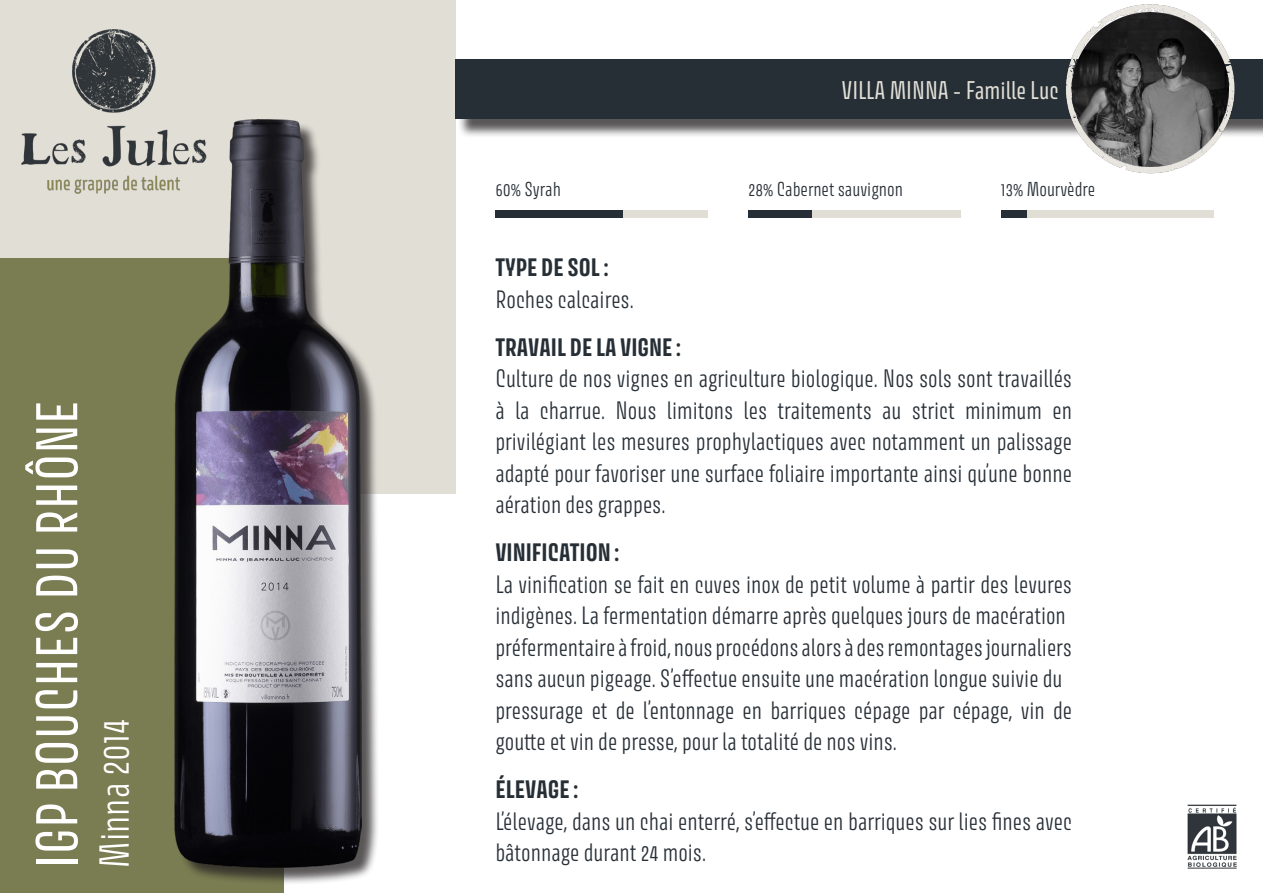
<style>
.page{position:relative;width:1263px;height:893px;background:#fff}
.page>*{position:absolute;margin:0;border:0;box-sizing:border-box;transform-origin:0 0}
.t1{font:52.5px "Avory I Latn";color:#fff}
.t2{font:300 37.5px "Avory I Latn";color:#fff}
.t3{font:22.95px "Avory I Latn";color:#e1ded6}
.t4{font:300 22.5px/31.5px "Avory I Latn";color:#272f36}
.t5{font:700 22.5px "Avory I Latn";color:#272f36}
.t6{font:300 18px "Avory I Latn";color:#272f36}
</style>
<div class="page">
<div style="left:0;top:0;width:455px;height:494px;background:#e1ded6"></div>
<div style="left:0;top:258px;width:283px;height:635px;background:#7a7c52"></div>
<img style="left:21px;top:29px;width:153px;height:165px">
<div style="left:495px;top:211px;width:213px;height:7px;background:#e1ded6"></div>
<div style="left:495px;top:211px;width:128px;height:7px;background:#272f36"></div>
<div style="left:748px;top:211px;width:213px;height:7px;background:#e1ded6"></div>
<div style="left:748px;top:211px;width:64px;height:7px;background:#272f36"></div>
<div style="left:1001px;top:211px;width:212px;height:7px;background:#e1ded6"></div>
<div style="left:1001px;top:211px;width:25px;height:7px;background:#272f36"></div>
<div style="left:177px;top:121px;width:203px;height:764px;background:#231f20;opacity:.75"></div>
<img style="left:174px;top:119px;width:188px;height:748px">
<img style="left:1187px;top:804px;width:50px;height:65px">
<div style="left:458px;top:62px;width:805px;height:76px;background:#231f20;opacity:.75"></div>
<div style="left:455px;top:59px;width:808px;height:60px;background:#272f36"></div>
<img style="left:1065px;top:4px;width:170px;height:170px">
<img style="left:1072px;top:13px;width:156px;height:153px">
<p class="t1" style="left:24px;top:868px;width:469px;rotate:-90deg">IGP BOUCHES DU RHÔNE</p>
<p class="t2" style="left:91px;top:868px;width:150px;rotate:-90deg">Minna 2014</p>
<p class="t6" style="left:495px;top:177px;width:67px">60% Syrah</p>
<p class="t3" style="left:841px;top:76px;width:219px">VILLA MINNA - Famille Luc</p>
<p class="t6" style="left:748px;top:177px;width:157px">28% Cabernet sauvignon</p>
<p class="t6" style="left:1001px;top:177px;width:96px">13% Mourvèdre</p>
<p class="t5" style="left:495px;top:253px;width:115px">TYPE DE SOL :</p>
<p class="t4" style="left:495px;top:283px;width:140px">Roches calcaires.</p>
<p class="t5" style="left:495px;top:332px;width:187px">TRAVAIL DE LA VIGNE :</p>
<p class="t4" style="left:495px;top:363px;width:578px;text-align:justify">Culture de nos vignes en agriculture biologique. Nos sols sont travaillés à la charrue. Nous limitons les traitements au strict minimum en privilégiant les mesures prophylactiques avec notamment un palissage adapté pour favoriser une surface foliaire importante ainsi qu’une bonne aération des grappes.</p>
<p class="t5" style="left:495px;top:538px;width:125px">VINIFICATION :</p>
<p class="t4" style="left:495px;top:568px;width:578px">La vinification se fait en cuves inox de petit volume à partir des levures indigènes. La fermentation démarre après quelques jours de macération</p>
<p class="t4" style="left:495px;top:631px;width:578px">préfermentaire à froid, nous procédons alors à des remontages journaliers sans aucun pigeage. S’effectue ensuite une macération longue suivie du</p>
<p class="t4" style="left:495px;top:694px;width:578px">pressurage et de l’entonnage en barriques cépage par cépage, vin de goutte et vin de presse, pour la totalité de nos vins.</p>
<p class="t5" style="left:495px;top:775px;width:84px">ÉLEVAGE :</p>
<p class="t4" style="left:495px;top:805px;width:578px">L’élevage, dans un chai enterré, s’effectue en barriques sur lies fines avec bâtonnage durant 24 mois.</p>
</div>
